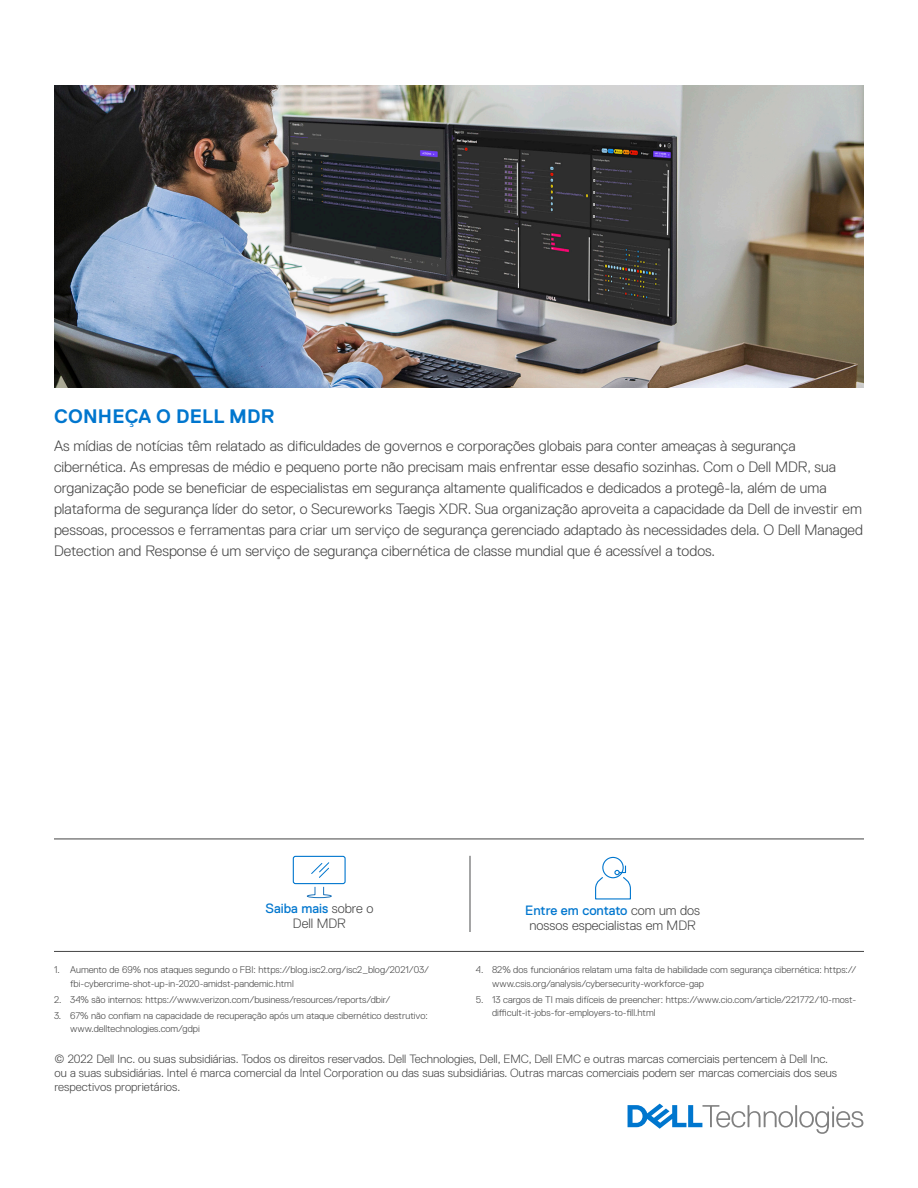
<style>
.page{position:relative;width:918px;height:1188px;background:#fff}
.page>*{position:absolute;margin:0;border:0;box-sizing:border-box;transform-origin:0 0}
.t1{font:700 19.5px "Dell Replica";letter-spacing:.01em;color:#0076ce}
.t2{font:300 15px/21px "Dell Replica";color:#444}
.t3{font:300 13.5px/15px "Dell Replica";color:#444;text-align:center}
.t4{font:300 12px/14.4px "Dell Replica";color:#444}
.t5{font:300 9.75px/13.5px "Dell Replica";color:#444}
.s1{font-weight:400;color:#0076ce}
</style>
<div class="page">
<img style="left:55px;top:86px;width:809px;height:302px">
<hr style="left:54px;top:951px;width:810px;height:1px;background:#444">
<div style="left:293px;top:856px;width:53px;height:28px;border:1px solid #0076ce;border-radius:2px"></div>
<svg style="left:311px;top:862px;width:19px;height:16px"></svg>
<svg style="left:306px;top:886px;width:26px;height:13px"></svg>
<svg style="left:595px;top:856px;width:36px;height:44px"></svg>
<hr style="left:470px;top:856px;width:1px;height:76px;background:#4b4c4d">
<hr style="left:54px;top:839px;width:810px;height:1px;background:#444">
<svg style="left:628px;top:1104px;width:235px;height:30px"></svg>
<p class="t1" style="left:54px;top:406px;width:222px">CONHEÇA O DELL MDR</p>
<p class="t2" style="left:54px;top:436px;width:811px">As mídias de notícias têm relatado as dificuldades de governos e corporações globais para conter ameaças à segurança cibernética. As empresas de médio e pequeno porte não precisam mais enfrentar esse desafio sozinhas. Com o Dell MDR, sua organização pode se beneficiar de especialistas em segurança altamente qualificados e dedicados a protegê-la, além de uma plataforma de segurança líder do setor, o Secureworks Taegis XDR. Sua organização aproveita a capacidade da Dell de investir em pessoas, processos e ferramentas para criar um serviço de segurança gerenciado adaptado às necessidades dela. O Dell Managed Detection and Response é um serviço de segurança cibernética de classe mundial que é acessível a todos.</p>
<p class="t3" style="left:266px;top:901px;width:109px"><span class="s1">Saiba mais</span> sobre o<br>Dell MDR</p>
<p class="t3" style="left:525px;top:903px;width:176px"><span class="s1">Entre em contato</span> com um dos nossos especialistas em MDR</p>
<p class="t5" style="left:70px;top:963px;width:360px;text-indent:-16px">1. Aumento de 69% nos ataques segundo o FBI: https://blog.isc2.org/isc2_blog/2021/03/ fbi-cybercrime-shot-up-in-2020-amidst-pandemic.html</p>
<p class="t5" style="left:54px;top:993px;width:338px">2. 34% são internos: https://www.verizon.com/business/resources/reports/dbir/</p>
<p class="t5" style="left:70px;top:1009px;width:359px;text-indent:-16px">3. 67% não confiam na capacidade de recuperação após um ataque cibernético destrutivo: www.delltechnologies.com/gdpi</p>
<p class="t5" style="left:492px;top:963px;width:366px;text-indent:-16px">4. 82% dos funcionários relatam uma falta de habilidade com segurança cibernética: https:// www.csis.org/analysis/cybersecurity-workforce-gap</p>
<p class="t5" style="left:492px;top:993px;width:366px;text-indent:-16px">5. 13 cargos de TI mais difíceis de preencher: https://www.cio.com/article/221772/10-most&shy;difficult-it-jobs-for-employers-to-fill.html</p>
<p class="t4" style="left:55px;top:1051px;width:784px">© 2022 Dell Inc. ou suas subsidiárias. Todos os direitos reservados. Dell Technologies, Dell, EMC, Dell EMC e outras marcas comerciais pertencem à Dell Inc. ou a suas subsidiárias. Intel é marca comercial da Intel Corporation ou das suas subsidiárias. Outras marcas comerciais podem ser marcas comerciais dos seus respectivos proprietários.</p>
</div>
